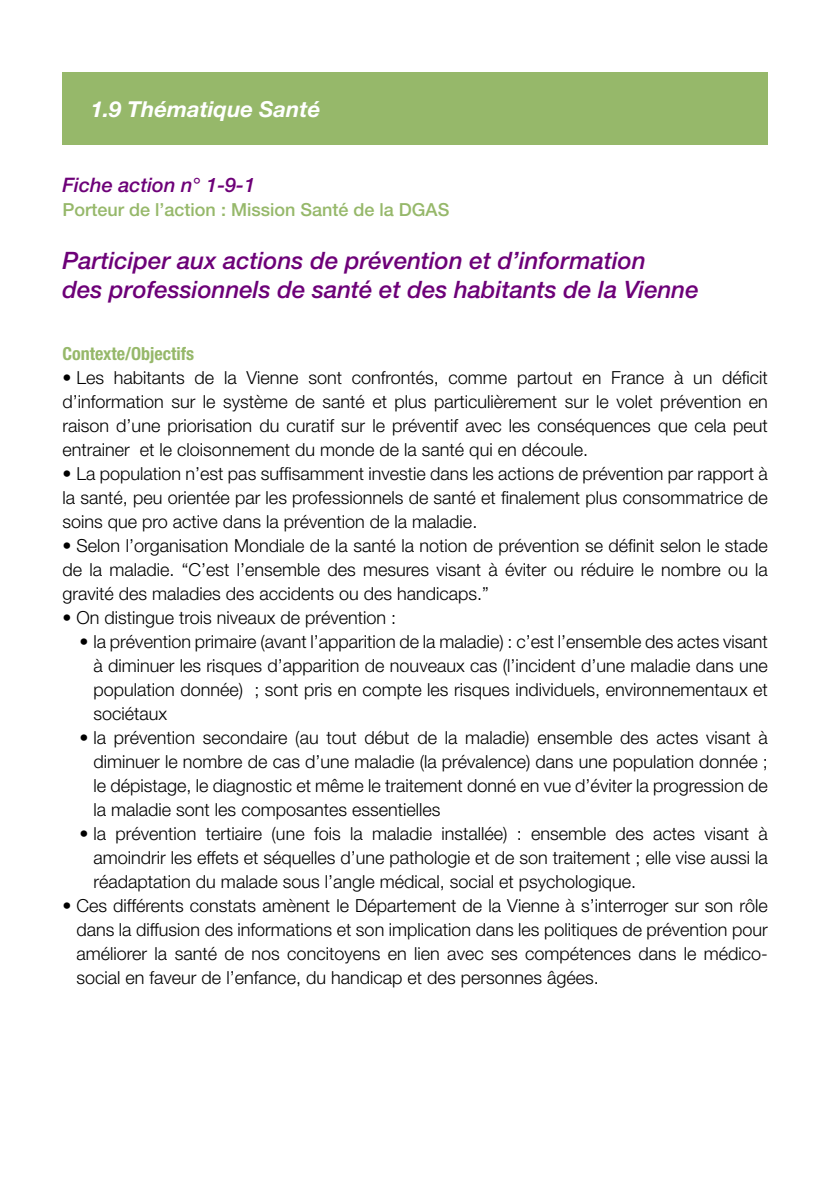
<style>
.page{position:relative;width:840px;height:1191px;background:#fff}
.page>*{position:absolute;margin:0;border:0;box-sizing:border-box;transform-origin:0 0}
.t1{font:italic 500 24px/28.8px "Helvetica Neue";color:#6d0078}
.t2{font:italic 700 22px "Helvetica Neue";color:#fff}
.t3{font:italic 500 20px "Helvetica Neue";color:#6d0078}
.t4{font:300 18px/24px "Helvetica Neue";color:#000;text-align:justify}
.t5{font:500 18px "Helvetica Neue";color:#96b86a}
.t6{font:700 condensed 18px "Helvetica Neue";color:#96b86a}
</style>
<div class="page">
<div style="left:62px;top:72px;width:705px;height:72px;background:#96b86a"></div>
<p class="t2" style="left:91px;top:95px;width:231px">1.9 Thématique Santé</p>
<p class="t3" style="left:62px;top:173px;width:194px">Fiche action n° 1-9-1</p>
<p class="t5" style="left:62px;top:199px;width:388px">Porteur de l’action : Mission Santé de la DGAS</p>
<h1 class="t1" style="left:62px;top:246px;width:637px">Participer aux actions de prévention et d’information<br>des professionnels de santé et des habitants de la Vienne</h1>
<p class="t6" style="left:62px;top:343px;width:133px">Contexte/Objectifs</p>
<p class="t4" style="left:62px;top:365px;width:706px">• Les habitants de la Vienne sont confrontés, comme partout en France à un déficit d’information sur le système de santé et plus particulièrement sur le volet prévention en raison d’une priorisation du curatif sur le préventif avec les conséquences que cela peut entrainer et le cloisonnement du monde de la santé qui en découle.</p>
<p class="t4" style="left:62px;top:461px;width:706px">• La population n’est pas suffisamment investie dans les actions de prévention par rapport à la santé, peu orientée par les professionnels de santé et finalement plus consommatrice de soins que pro active dans la prévention de la maladie.</p>
<p class="t4" style="left:62px;top:533px;width:706px">• Selon l’organisation Mondiale de la santé la notion de prévention se définit selon le stade de la maladie. “C’est l’ensemble des mesures visant à éviter ou réduire le nombre ou la gravité des maladies des accidents ou des handicaps.”</p>
<p class="t4" style="left:62px;top:605px;width:335px">• On distingue trois niveaux de prévention :</p>
<p class="t4" style="left:93px;top:629px;width:675px;text-indent:-14px">• la prévention primaire (avant l’apparition de la maladie) : c’est l’ensemble des actes visant à diminuer les risques d’apparition de nouveaux cas (l’incident d’une maladie dans une population donnée) ; sont pris en compte les risques individuels, environnementaux et sociétaux</p>
<p class="t4" style="left:93px;top:725px;width:675px;text-indent:-14px">• la prévention secondaire (au tout début de la maladie) ensemble des actes visant à diminuer le nombre de cas d’une maladie (la prévalence) dans une population donnée ; le dépistage, le diagnostic et même le traitement donné en vue d’éviter la progression de la maladie sont les composantes essentielles</p>
<p class="t4" style="left:93px;top:821px;width:675px;text-indent:-14px">• la prévention tertiaire (une fois la maladie installée) : ensemble des actes visant à amoindrir les effets et séquelles d’une pathologie et de son traitement ; elle vise aussi la réadaptation du malade sous l’angle médical, social et psychologique.</p>
<p class="t4" style="left:76px;top:893px;width:692px;text-indent:-14px">• Ces différents constats amènent le Département de la Vienne à s’interroger sur son rôle dans la diffusion des informations et son implication dans les politiques de prévention pour améliorer la santé de nos concitoyens en lien avec ses compétences dans le médico&shy;social en faveur de l’enfance, du handicap et des personnes âgées.</p>
</div>
